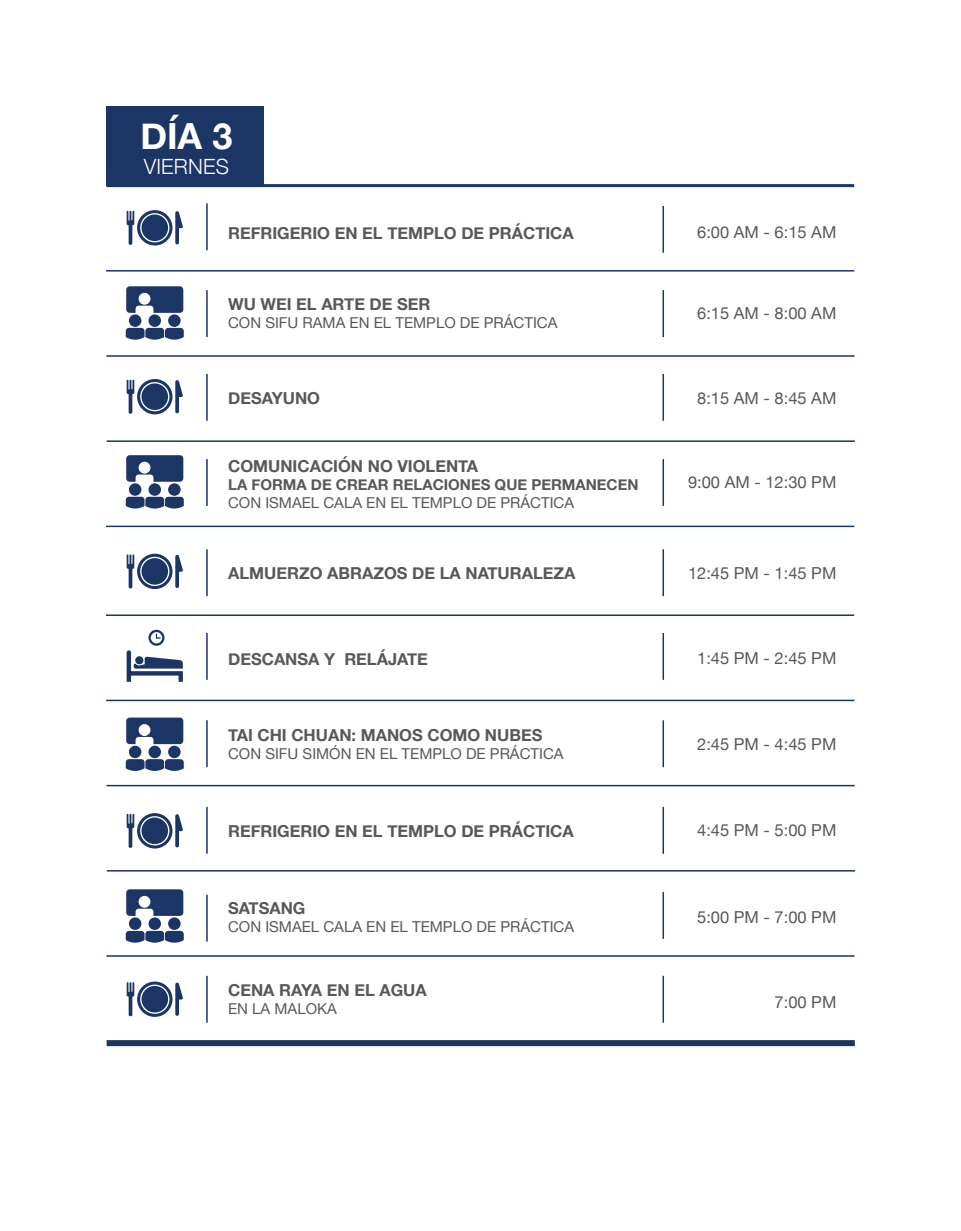
<style>
.page{position:relative;width:961px;height:1231px;background:#fff}
.page>*{position:absolute;margin:0;border:0;box-sizing:border-box;transform-origin:0 0}
.t1{font:700 36px "Helvetica Neue";color:#fff}
.t2{font:300 21px "Helvetica Neue";letter-spacing:.01em;color:#fff}
.t3{font:700 16.5px "Helvetica Neue";color:#57585a}
.t4{font:16.5px "Helvetica Neue";color:#57585a}
.t5{font:15px "Helvetica Neue";color:#57585a}
.t6{font:700 15px "Helvetica Neue";color:#57585a}
</style>
<div class="page">
<svg style="left:127px;top:210px;width:56px;height:35px"></svg>
<div style="left:141px;top:214px;width:27px;height:27px;background:#1b3565;border-radius:50%"></div>
<svg style="left:127px;top:379px;width:56px;height:35px"></svg>
<div style="left:141px;top:383px;width:27px;height:27px;background:#1b3565;border-radius:50%"></div>
<svg style="left:127px;top:553px;width:56px;height:36px"></svg>
<div style="left:141px;top:558px;width:27px;height:26px;background:#1b3565;border-radius:50%"></div>
<svg style="left:127px;top:629px;width:56px;height:53px"></svg>
<svg style="left:126px;top:328px;width:58px;height:12px"></svg>
<svg style="left:126px;top:286px;width:57px;height:27px;background:#435880"></svg>
<div style="left:129px;top:314px;width:12px;height:13px;background:#1b3565;border-radius:50%"></div>
<div style="left:168px;top:314px;width:13px;height:13px;background:#1b3565;border-radius:50%"></div>
<div style="left:148px;top:314px;width:13px;height:13px;background:#1b3565;border-radius:50%"></div>
<svg style="left:126px;top:497px;width:58px;height:11px"></svg>
<svg style="left:126px;top:455px;width:57px;height:27px;background:#435880"></svg>
<div style="left:129px;top:483px;width:12px;height:13px;background:#1b3565;border-radius:50%"></div>
<div style="left:168px;top:483px;width:13px;height:13px;background:#1b3565;border-radius:50%"></div>
<div style="left:148px;top:483px;width:13px;height:13px;background:#1b3565;border-radius:50%"></div>
<svg style="left:127px;top:813px;width:56px;height:35px"></svg>
<div style="left:141px;top:817px;width:27px;height:27px;background:#1b3565;border-radius:50%"></div>
<svg style="left:126px;top:759px;width:58px;height:12px"></svg>
<svg style="left:126px;top:717px;width:57px;height:27px;background:#445980"></svg>
<div style="left:129px;top:745px;width:12px;height:13px;background:#1b3565;border-radius:50%"></div>
<div style="left:168px;top:745px;width:13px;height:13px;background:#1b3565;border-radius:50%"></div>
<div style="left:148px;top:745px;width:13px;height:13px;background:#1b3565;border-radius:50%"></div>
<svg style="left:126px;top:931px;width:58px;height:11px"></svg>
<svg style="left:126px;top:889px;width:57px;height:27px;background:#435880"></svg>
<div style="left:129px;top:917px;width:12px;height:13px;background:#1b3565;border-radius:50%"></div>
<div style="left:168px;top:917px;width:13px;height:13px;background:#1b3565;border-radius:50%"></div>
<div style="left:148px;top:917px;width:13px;height:13px;background:#1b3565;border-radius:50%"></div>
<svg style="left:127px;top:981px;width:56px;height:36px"></svg>
<div style="left:141px;top:986px;width:27px;height:26px;background:#1b3565;border-radius:50%"></div>
<hr style="left:106px;top:955px;width:748px;height:1px;background:#1b3565">
<hr style="left:106px;top:355px;width:748px;height:2px;background:#1b3565">
<hr style="left:206px;top:290px;width:2px;height:47px;background:#1b3565">
<hr style="left:662px;top:290px;width:2px;height:47px;background:#1b3565">
<hr style="left:107px;top:440px;width:747px;height:2px;background:#1b3565">
<hr style="left:206px;top:374px;width:2px;height:47px;background:#1b3565">
<hr style="left:662px;top:374px;width:2px;height:47px;background:#1b3565">
<hr style="left:106px;top:525px;width:748px;height:2px;background:#1b3565">
<hr style="left:206px;top:459px;width:2px;height:47px;background:#1b3565">
<hr style="left:662px;top:459px;width:2px;height:47px;background:#1b3565">
<hr style="left:106px;top:614px;width:748px;height:2px;background:#1b3565">
<hr style="left:206px;top:549px;width:2px;height:47px;background:#1b3565">
<hr style="left:662px;top:549px;width:2px;height:47px;background:#1b3565">
<hr style="left:106px;top:699px;width:748px;height:2px;background:#1b3565">
<hr style="left:206px;top:633px;width:2px;height:47px;background:#1b3565">
<hr style="left:662px;top:633px;width:2px;height:47px;background:#1b3565">
<hr style="left:106px;top:785px;width:748px;height:1px;background:#1b3565">
<hr style="left:206px;top:720px;width:2px;height:47px;background:#1b3565">
<hr style="left:662px;top:720px;width:2px;height:47px;background:#1b3565">
<hr style="left:107px;top:870px;width:748px;height:1px;background:#1b3565">
<hr style="left:206px;top:807px;width:2px;height:46px;background:#1b3565">
<hr style="left:662px;top:807px;width:2px;height:46px;background:#1b3565">
<hr style="left:206px;top:894px;width:2px;height:47px;background:#1b3565">
<hr style="left:662px;top:892px;width:2px;height:47px;background:#1b3565">
<div style="left:107px;top:1040px;width:747px;height:6px;background:#1b3565"></div>
<hr style="left:206px;top:975px;width:2px;height:47px;background:#1b3565">
<hr style="left:662px;top:975px;width:2px;height:47px;background:#1b3565">
<hr style="left:106px;top:270px;width:748px;height:1px;background:#1b3565">
<div style="left:106px;top:106px;width:157px;height:80px;background:#1b3565"></div>
<hr style="left:106px;top:184px;width:748px;height:3px;background:#1b3565">
<hr style="left:206px;top:203px;width:2px;height:47px;background:#1b3565">
<hr style="left:662px;top:206px;width:2px;height:47px;background:#1b3565">
<h1 class="t1" style="left:140px;top:108px;width:93px">DÍA 3</h1>
<p class="t2" style="left:144px;top:150px;width:87px">VIERNES</p>
<p class="t3" style="left:228px;top:220px;width:347px">REFRIGERIO EN EL TEMPLO DE PRÁCTICA</p>
<p class="t4" style="left:697px;top:220px;width:141px">6:00 AM - 6:15 AM</p>
<p class="t3" style="left:228px;top:291px;width:204px">WU WEI EL ARTE DE SER</p>
<p class="t5" style="left:228px;top:312px;width:331px">CON SIFU RAMA EN EL TEMPLO DE PRÁCTICA</p>
<p class="t4" style="left:697px;top:301px;width:141px">6:15 AM - 8:00 AM</p>
<p class="t3" style="left:228px;top:385px;width:94px">DESAYUNO</p>
<p class="t4" style="left:697px;top:386px;width:141px">8:15 AM - 8:45 AM</p>
<p class="t3" style="left:228px;top:452px;width:251px">COMUNICACIÓN NO VIOLENTA</p>
<p class="t6" style="left:228px;top:472px;width:412px">LA FORMA DE CREAR RELACIONES QUE PERMANECEN</p>
<p class="t5" style="left:228px;top:491px;width:347px">CON ISMAEL CALA EN EL TEMPLO DE PRÁCTICA</p>
<p class="t4" style="left:688px;top:470px;width:150px">9:00 AM - 12:30 PM</p>
<p class="t3" style="left:228px;top:560px;width:349px">ALMUERZO ABRAZOS DE LA NATURALEZA</p>
<p class="t4" style="left:688px;top:561px;width:150px">12:45 PM - 1:45 PM</p>
<p class="t3" style="left:228px;top:646px;width:201px">DESCANSA Y RELÁJATE</p>
<p class="t3" style="left:228px;top:722px;width:316px">TAI CHI CHUAN: MANOS COMO NUBES</p>
<p class="t5" style="left:228px;top:743px;width:337px">CON SIFU SIMÓN EN EL TEMPLO DE PRÁCTICA</p>
<p class="t4" style="left:697px;top:646px;width:141px">1:45 PM - 2:45 PM</p>
<p class="t4" style="left:697px;top:732px;width:141px">2:45 PM - 4:45 PM</p>
<p class="t3" style="left:228px;top:817px;width:347px">REFRIGERIO EN EL TEMPLO DE PRÁCTICA</p>
<p class="t4" style="left:697px;top:818px;width:141px">4:45 PM - 5:00 PM</p>
<p class="t3" style="left:228px;top:895px;width:79px">SATSANG</p>
<p class="t5" style="left:228px;top:915px;width:347px">CON ISMAEL CALA EN EL TEMPLO DE PRÁCTICA</p>
<p class="t3" style="left:228px;top:977px;width:200px">CENA RAYA EN EL AGUA</p>
<p class="t5" style="left:228px;top:998px;width:110px">EN LA MALOKA</p>
<p class="t4" style="left:697px;top:905px;width:141px">5:00 PM - 7:00 PM</p>
<p class="t4" style="left:774px;top:990px;width:63px">7:00 PM</p>
</div>
